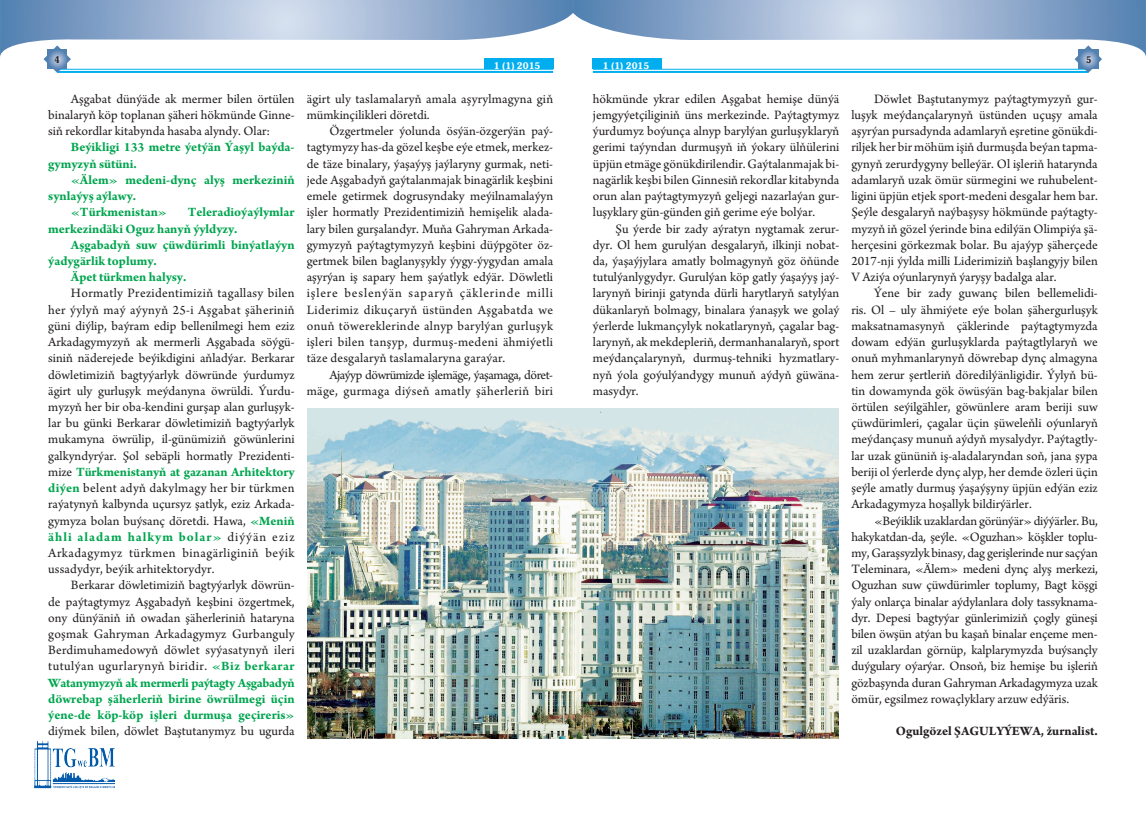
<style>
.page{position:relative;width:1146px;height:823px;background:#fff}
.page>*{position:absolute;margin:0;border:0;box-sizing:border-box;transform-origin:0 0}
.t1{font:13.5px/16.2px "Arno Pro";color:#231f20;text-align:justify}
.t2{font:700 13.5px/16.2px "Arno Pro";color:#00a54f}
.t3{font:13.5px/16.2px "Arno Pro";letter-spacing:-.035em;color:#231f20;text-align:right}
.t4{font:700 13.5px "Arno Pro";color:#231f20}
.t5{font:600 10px "ART Souvenir Itc TEE";color:#fff;scale:.95 1}
.t6{font:600 10px "ART Souvenir Itc TEE";color:#231f20;scale:.85 1}
.s1{font-weight:700;color:#00a54f}
</style>
<div class="page">
<svg style="left:0;top:0;width:1145px;height:73px"></svg>
<div style="left:484px;top:59px;width:69px;height:10px;background:#00aeef"></div>
<div style="left:592px;top:59px;width:70px;height:10px;background:#00aeef"></div>
<img style="left:34px;top:740px;width:81px;height:48px">
<img style="left:308px;top:408px;width:530px;height:329px">
<p class="t6" style="left:55px;top:53px;width:8px">4</p>
<p class="t6" style="left:1085px;top:53px;width:8px">5</p>
<p class="t5" style="left:494px;top:59px;width:50px">1 (1) 2015</p>
<p class="t5" style="left:602px;top:59px;width:50px">1 (1) 2015</p>
<p class="t1" style="left:48px;top:91px;width:248px;text-indent:23px">Aşgabat dünýäde ak mermer bilen örtülen binalaryň köp toplanan şäheri hökmünde Ginne&shy;siň rekordlar kitabynda hasaba alyndy. Olar:</p>
<p class="t2" style="left:48px;top:140px;width:247px;text-indent:23px">Beýikligi 133 metre ýetýän Ýaşyl baýda&shy;gymyzyň sütüni.</p>
<p class="t2" style="left:71px;top:172px;width:225px">«Älem» medeni-dynç alyş merkeziniň</p>
<p class="t2" style="left:48px;top:188px;width:89px">synlaýyş aýlawy.</p>
<p class="t2" style="left:71px;top:205px;width:98px">«Türkmenistan»</p>
<p class="t1" style="left:306px;top:91px;width:248px">ägirt uly taslamalaryň amala aşyrylmagyna giň mümkinçilikleri döretdi.</p>
<p class="t1" style="left:306px;top:124px;width:248px;text-indent:23px">Özgertmeler ýolunda ösýän-özgerýän paý&shy;tagtymyzy has-da gözel keşbe eýe etmek, merkez&shy;de täze binalary, ýaşaýyş jaýlaryny gurmak, neti&shy;jede Aşgabadyň gaýtalanmajak binagärlik keşbini emele getirmek dogrusyndaky meýilnamalaýyn işler hormatly Prezidentimiziň hemişelik alada&shy;lary bilen gurşalandyr. Muňa Gahryman Arkada&shy;gymyzyň paýtagtymyzyň keşbini düýpgöter öz&shy;gertmek bilen baglanyşykly ýygy-ýygydan amala aşyrýan iş sapary hem şaýatlyk edýär. Döwletli işlere beslenýän saparyň çäklerinde milli Liderimiz dikuçaryň üstünden Aşgabatda we onuň töwereklerinde alnyp barylýan gurluşyk işleri bilen tanşyp, durmuş-medeni ähmiýetli täze desgalaryň taslamalaryna garaýar.</p>
<p class="t3" style="left:306px;top:367px;width:248px">Ajaýyp döwrümizde işlemäge, ýaşamaga, döret&shy;mäge, gurmaga diýseň amatly şäherleriň biri</p>
<p class="t1" style="left:592px;top:91px;width:248px">hökmünde ykrar edilen Aşgabat hemişe dünýä jemgyýetçiliginiň üns merkezinde. Paýtagtymyz ýurdumyz boýunça alnyp barylýan gurluşyklaryň gerimi taýyndan durmuşyň iň ýokary ülňülerini üpjün etmäge gönükdirilendir. Gaýtalanmajak bi&shy;nagärlik keşbi bilen Ginnesiň rekordlar kitabynda orun alan paýtagtymyzyň geljegi nazarlaýan gur&shy;luşyklary gün-günden giň gerime eýe bolýar.</p>
<p class="t1" style="left:592px;top:221px;width:248px;text-indent:23px">Şu ýerde bir zady aýratyn nygtamak zerur&shy;dyr. Ol hem gurulýan desgalaryň, ilkinji nobat&shy;da, ýaşaýjylara amatly bolmagynyň göz öňünde tutulýanlygydyr. Gurulýan köp gatly ýaşaýyş jaý&shy;larynyň birinji gatynda dürli harytlaryň satylýan dükanlaryň bolmagy, binalara ýanaşyk we golaý ýerlerde lukmançylyk nokatlarynyň, çagalar bag&shy;larynyň, ak mekdepleriň, dermanhanalaryň, sport meýdançalarynyň, durmuş-tehniki hyzmatlary&shy;nyň ýola goýulýandygy munuň aýdyň güwäna&shy;masydyr.</p>
<p class="t1" style="left:851px;top:91px;width:248px;text-indent:23px">Döwlet Baştutanymyz paýtagtymyzyň gur&shy;luşyk meýdançalarynyň üstünden uçuşy amala aşyrýan pursadynda adamlaryň eşretine gönükdi&shy;riljek her bir möhüm işiň durmuşda beýan tapma&shy;gynyň zerurdygyny belleýär. Ol işleriň hatarynda adamlaryň uzak ömür sürmegini we ruhubelent&shy;ligini üpjün etjek sport-medeni desgalar hem bar.<br>Şeýle desgalaryň naýbaşysy hökmünde paýtagty&shy;myzyň iň gözel ýerinde bina edilýän Olimpiýa şä&shy;herçesini görkezmak bolar. Bu ajaýyp şäherçede 2017-nji ýylda milli Liderimiziň başlangyjy bilen V Aziýa oýunlarynyň ýaryşy badalga alar.</p>
<p class="t1" style="left:851px;top:286px;width:248px;text-indent:23px">Ýene bir zady guwanç bilen bellemelidi&shy;ris. Ol – uly ähmiýete eýe bolan şähergurluşyk maksatnamasynyň çäklerinde paýtagtymyzda dowam edýän gurluşyklarda paýtagtlylaryň we onuň myhmanlarynyň döwrebap dynç almagyna hem zerur şertleriň döredilýänligidir. Ýylyň bü&shy;tin dowamynda gök öwüsýän bag-bakjalar bilen örtülen seýilgähler, göwünlere aram beriji suw çüwdürimleri, çagalar üçin şüweleňli oýunlaryň meýdançasy munuň aýdyň mysalydyr. Paýtagtly&shy;lar uzak gününiň iş-aladalaryndan soň, jana şypa beriji ol ýerlerde dynç alyp, her demde özleri üçin şeýle amatly durmuş ýaşaýşyny üpjün edýän eziz Arkadagymyza hoşallyk bildirýärler.</p>
<p class="t1" style="left:851px;top:512px;width:248px;text-indent:23px">«Beýiklik uzaklardan görünýär» diýýärler. Bu, hakykatdan-da, şeýle. «Oguzhan» köşkler toplu&shy;my,Garaşsyzlyk binasy, dag gerişlerinde nur saçýan Teleminara, «Älem» medeni dynç alyş merkezi, Oguzhan suw çüwdürimler toplumy, Bagt köşgi ýaly onlarça binalar aýdylanlara doly tassyknama&shy;dyr. Depesi bagtyýar günlerimiziň çogly güneşi bilen öwşün atýan bu kaşaň binalar ençeme men&shy;zil uzaklardan görnüp, kalplarymyzda buýsançly duýgulary oýarýar. Onsoň, biz hemişe bu işleriň gözbaşynda duran Gahryman Arkadagymyza uzak ömür, egsilmez rowaçlyklary arzuw edýäris.</p>
<p class="t4" style="left:895px;top:723px;width:203px">Ogulgözel ŞAGULYÝEWA, žurnalist.</p>
<p class="t2" style="left:48px;top:205px;width:248px;text-indent:140px">Teleradioýaýlymlar merkezindäki Oguz hanyň ýyldyzy.</p>
<p class="t2" style="left:71px;top:237px;width:225px">Aşgabadyň suw çüwdürimli binýatlaýyn</p>
<p class="t2" style="left:48px;top:253px;width:110px">ýadygärlik toplumy.</p>
<p class="t2" style="left:71px;top:269px;width:117px">Äpet türkmen halysy.</p>
<p class="t1" style="left:48px;top:286px;width:248px;text-indent:23px">Hormatly Prezidentimiziň tagallasy bilen her ýylyň maý aýynyň 25-i Aşgabat şäheriniň güni diýlip, baýram edip bellenilmegi hem eziz Arkadagymyzyň ak mermerli Aşgabada söýgü&shy;siniň näderejede beýikdigini aňladýar. Berkarar döwletimiziň bagtyýarlyk döwründe ýurdumyz ägirt uly gurluşyk meýdanyna öwrüldi. Ýurdu&shy;myzyň her bir oba-kendini gurşap alan gurluşyk&shy;lar bu günki Berkarar döwletimiziň bagtyýarlyk mukamyna öwrülip, il-günümiziň göwünlerini galkyndyrýar. Şol sebäpli hormatly Prezidenti&shy;mize <span class="s1">Türkmenistanyň at gazanan Arhitektory diýen</span> belent adyň dakylmagy her bir türkmen raýatynyň kalbynda uçursyz şatlyk, eziz Arkada&shy;gymyza bolan buýsanç döretdi. Hawa, <span class="s1">«Meniň ähli aladam halkym bolar»</span> diýýän eziz Arkadagymyz türkmen binagärliginiň beýik ussadydyr, beýik arhitektorydyr.</p>
<p class="t1" style="left:48px;top:577px;width:248px;text-indent:23px">Berkarar döwletimiziň bagtyýarlyk döwrün&shy;de paýtagtymyz Aşgabadyň keşbini özgertmek, ony dünýäniň iň owadan şäherleriniň hataryna goşmak Gahryman Arkadagymyz Gurbanguly Berdimuhamedowyň döwlet syýasatynyň ileri tutulýan ugurlarynyň biridir. <span class="s1">«Biz berkarar Watanymyzyň ak mermerli paýtagty Aşgabadyň döwrebap şäherleriň birine öwrülmegi üçin ýene-de köp-köp işleri durmuşa geçireris»</span></p>
<p class="t1" style="left:48px;top:723px;width:248px">diýmek bilen, döwlet Baştutanymyz bu ugurda</p>
</div>
